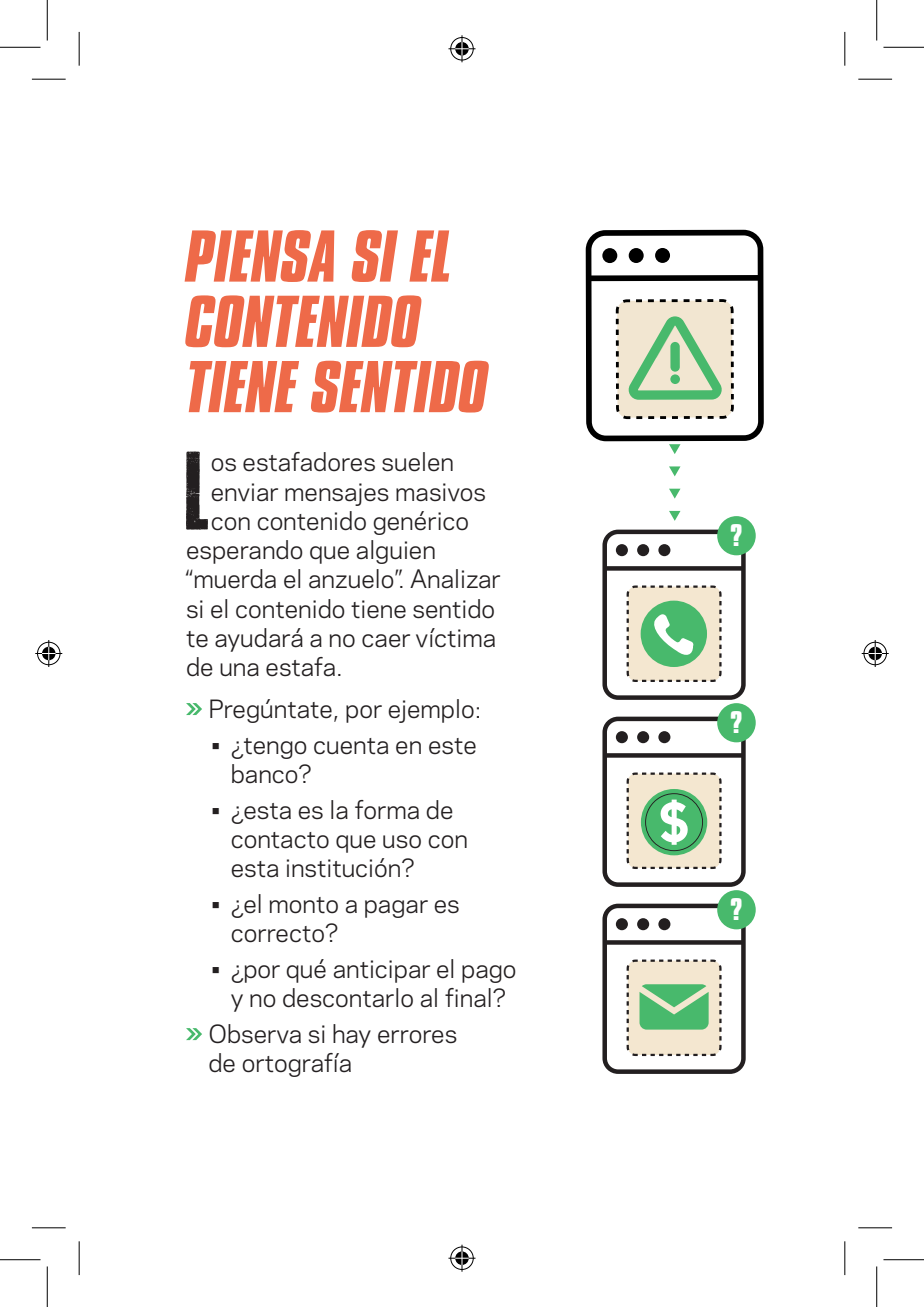
<style>
.page{position:relative;width:924px;height:1307px;background:#fff}
.page>*{position:absolute;margin:0;border:0;box-sizing:border-box;transform-origin:0 0}
.t1{font:92.92px "Cross Town";color:#231f20}
.t2{font:italic 700 63px/65.2px "Compacta BT";color:#ee6a49}
.t3{font:700 27px "Compacta BT";color:#fff}
.t4{font:23.62px/29.2px "Galaxie Polaris";color:#231f20}
</style>
<div class="page">
<svg style="left:186px;top:703px;width:16px;height:12px"></svg>
<svg style="left:186px;top:1028px;width:16px;height:12px"></svg>
<svg style="left:669px;top:488px;width:11px;height:10px"></svg>
<svg style="left:669px;top:511px;width:11px;height:10px"></svg>
<svg style="left:669px;top:466px;width:11px;height:10px"></svg>
<svg style="left:585px;top:230px;width:179px;height:224px"></svg>
<div style="left:670px;top:342px;width:10px;height:29px;background:#48b96c;border-radius:5px"></div>
<div style="left:670px;top:374px;width:10px;height:10px;background:#48b96c;border-radius:50%"></div>
<div style="left:602px;top:716px;width:143px;height:170px;border:4px solid #231f20;border-radius:13px"></div>
<svg style="left:604px;top:753px;width:140px;height:4px"></svg>
<div style="left:616px;top:731px;width:12px;height:12px;background:#231f20;border-radius:50%"></div>
<div style="left:637px;top:731px;width:12px;height:12px;background:#231f20;border-radius:50%"></div>
<div style="left:658px;top:731px;width:12px;height:12px;background:#231f20;border-radius:50%"></div>
<div style="left:717px;top:703px;width:38px;height:39px;background:#48b96c;border-radius:50%"></div>
<svg style="left:626px;top:772px;width:96px;height:97px;background:#b8d0af"></svg>
<div style="left:602px;top:529px;width:143px;height:170px;border:4px solid #231f20;border-radius:13px"></div>
<svg style="left:604px;top:566px;width:140px;height:4px"></svg>
<div style="left:616px;top:544px;width:12px;height:12px;background:#231f20;border-radius:50%"></div>
<div style="left:637px;top:544px;width:12px;height:12px;background:#231f20;border-radius:50%"></div>
<div style="left:658px;top:544px;width:12px;height:12px;background:#231f20;border-radius:50%"></div>
<div style="left:717px;top:516px;width:38px;height:39px;background:#48b96c;border-radius:50%"></div>
<svg style="left:626px;top:585px;width:96px;height:97px;background:#b6d2ae"></svg>
<div style="left:602px;top:903px;width:143px;height:170px;border:4px solid #231f20;border-radius:13px"></div>
<svg style="left:604px;top:940px;width:140px;height:4px"></svg>
<div style="left:616px;top:918px;width:12px;height:12px;background:#231f20;border-radius:50%"></div>
<div style="left:637px;top:918px;width:12px;height:12px;background:#231f20;border-radius:50%"></div>
<div style="left:658px;top:918px;width:12px;height:12px;background:#231f20;border-radius:50%"></div>
<div style="left:717px;top:890px;width:38px;height:39px;background:#48b96c;border-radius:50%"></div>
<svg style="left:626px;top:959px;width:96px;height:98px;background:#bbd2af"></svg>
<hr style="left:32px;top:79px;width:34px;height:1px;background:#000">
<hr style="left:858px;top:79px;width:34px;height:1px;background:#000">
<hr style="left:32px;top:1227px;width:34px;height:1px;background:#000">
<hr style="left:858px;top:1227px;width:34px;height:1px;background:#000">
<hr style="left:79px;top:32px;width:1px;height:34px;background:#000">
<hr style="left:79px;top:1241px;width:1px;height:33px;background:#000">
<hr style="left:844px;top:32px;width:1px;height:34px;background:#000">
<hr style="left:844px;top:1241px;width:1px;height:33px;background:#000">
<hr style="left:0;top:47px;width:40px;height:1px;background:#000">
<hr style="left:883px;top:47px;width:41px;height:1px;background:#000">
<hr style="left:0;top:1259px;width:40px;height:1px;background:#000">
<hr style="left:883px;top:1259px;width:41px;height:1px;background:#000">
<hr style="left:47px;top:0;width:1px;height:41px;background:#000">
<hr style="left:47px;top:1266px;width:1px;height:40px;background:#000">
<hr style="left:876px;top:0;width:1px;height:41px;background:#000">
<hr style="left:876px;top:1266px;width:1px;height:40px;background:#000">
<svg style="left:448px;top:35px;width:27px;height:27px"></svg>
<svg style="left:448px;top:1244px;width:27px;height:27px"></svg>
<svg style="left:35px;top:640px;width:27px;height:27px"></svg>
<svg style="left:861px;top:640px;width:27px;height:27px"></svg>
<p class="t2" style="left:186px;top:225px;width:303px">PIENSA SI EL<br>CONTENIDO<br>TIENE SENTIDO</p>
<p class="t1" style="left:186px;top:451px;width:26px">L</p>
<p class="t4" style="left:211px;top:446px;width:245px">os estafadores suelen</p>
<p class="t4" style="left:211px;top:475px;width:277px">enviar mensajes masivos</p>
<p class="t4" style="left:211px;top:505px;width:260px">con contenido genérico</p>
<p class="t4" style="left:186px;top:534px;width:251px">esperando que alguien</p>
<p class="t4" style="left:186px;top:563px;width:316px">“muerda el anzuelo”. Analizar</p>
<p class="t4" style="left:186px;top:592px;width:311px">si el contenido tiene sentido</p>
<p class="t4" style="left:186px;top:622px;width:312px">te ayudará a no caer víctima</p>
<p class="t4" style="left:186px;top:651px;width:158px">de una estafa.</p>
<p class="t4" style="left:208px;top:693px;width:274px">Pregúntate, por ejemplo:</p>
<p class="t4" style="left:231px;top:729px;width:248px;text-indent:-19px">• ¿tengo cuenta en este banco?</p>
<p class="t4" style="left:231px;top:793px;width:239px;text-indent:-19px">• ¿esta es la forma de contacto que uso con esta institución?</p>
<p class="t4" style="left:231px;top:888px;width:230px;text-indent:-19px">• ¿el monto a pagar es correcto?</p>
<p class="t4" style="left:211px;top:952px;width:306px;text-align:center">• ¿por qué anticipar el pago y no descontarlo al final?</p>
<p class="t4" style="left:208px;top:1017px;width:250px">Observa si hay errores de ortografía</p>
<p class="t3" style="left:730px;top:519px;width:14px">?</p>
<p class="t3" style="left:730px;top:705px;width:14px">?</p>
<p class="t3" style="left:730px;top:892px;width:14px">?</p>
</div>
